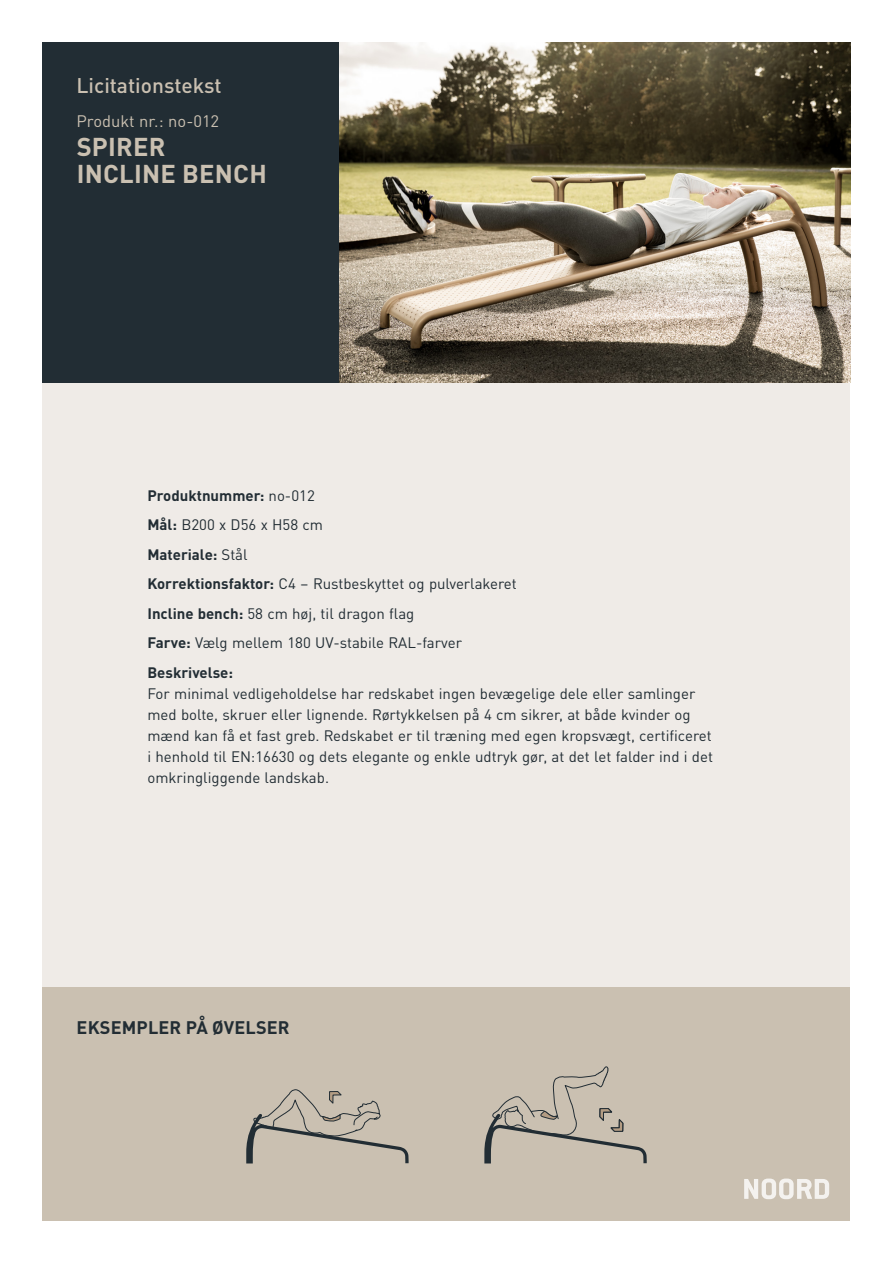
<style>
.page{position:relative;width:893px;height:1263px;background:#fff}
.page>*{position:absolute;margin:0;border:0;box-sizing:border-box;transform-origin:0 0}
.t1{font:700 25.5px/27px "DIN Pro";letter-spacing:.01em;color:#cac0b1}
.t2{font:500 21px "DIN Pro";color:#cac0b1}
.t3{font:700 18px "DIN Pro";letter-spacing:.01em;color:#222d34}
.t4{font:16.5px "DIN Pro";color:#cac0b1}
.t5{font:15px/29.5px "DIN Pro";color:#222d34}
.s1{font-weight:700}
</style>
<div class="page">
<div style="left:43px;top:383px;width:807px;height:837px;background:#efebe7"></div>
<div style="left:43px;top:43px;width:807px;height:340px;background:#222d34"></div>
<div style="left:43px;top:986px;width:807px;height:234px;background:#cac0b1"></div>
<svg style="left:246px;top:1089px;width:163px;height:74px"></svg>
<svg style="left:484px;top:1066px;width:163px;height:97px"></svg>
<img style="left:340px;top:43px;width:510px;height:340px">
<svg style="left:744px;top:1178px;width:85px;height:21px"></svg>
<h2 class="t2" style="left:77px;top:69px;width:146px">Licitationstekst</h2>
<p class="t4" style="left:77px;top:109px;width:144px">Produkt nr.: no-012</p>
<h1 class="t1" style="left:77px;top:132px;width:192px">SPIRER<br>INCLINE BENCH</h1>
<p class="t5" style="left:147px;top:479px;width:371px"><span class="s1">Produktnummer:</span> no-012<br><span class="s1">Mål:</span> B200 x D56 x H58 cm<br><span class="s1">Materiale:</span> Stål<br><span class="s1">Korrektionsfaktor:</span> C4 – Rustbeskyttet og pulverlakeret<br><span class="s1">Incline bench:</span> 58 cm høj, til dragon flag<br><span class="s1">Farve:</span> Vælg mellem 180 UV-stabile RAL-farver<br><span class="s1">Beskrivelse:</span></p>
<p class="t5" style="left:147px;top:682px;width:567px;line-height:21px">For minimal vedligeholdelse har redskabet ingen bevægelige dele eller samlinger med bolte, skruer eller lignende. Rørtykkelsen på 4 cm sikrer, at både kvinder og mænd kan få et fast greb. Redskabet er til træning med egen kropsvægt, certificeret i henhold til EN:16630 og dets elegante og enkle udtryk gør, at det let falder ind i det omkringliggende landskab.</p>
<p class="t3" style="left:77px;top:1014px;width:215px">EKSEMPLER PÅ ØVELSER</p>
</div>
